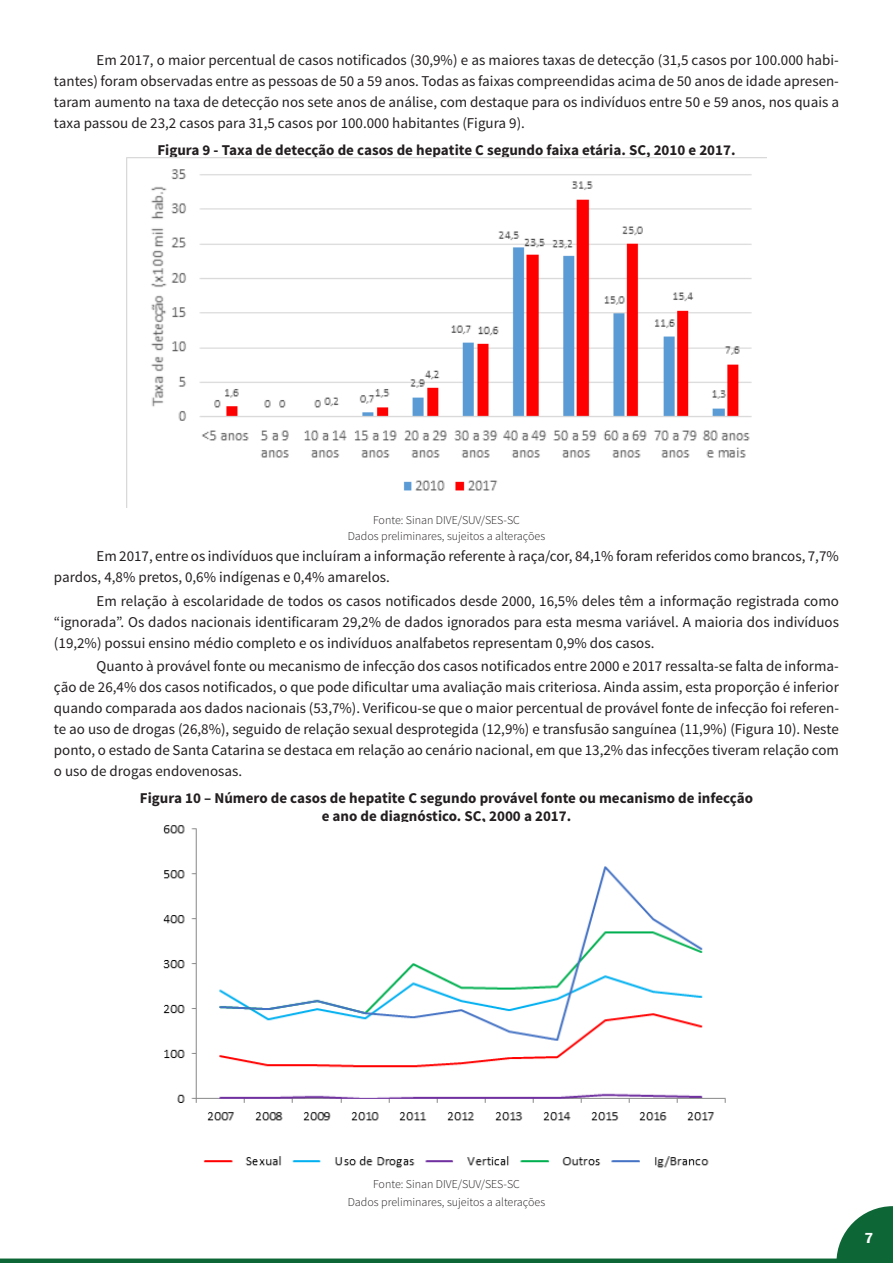
<style>
.page{position:relative;width:893px;height:1263px;background:#fff}
.page>*{position:absolute;margin:0;border:0;box-sizing:border-box;transform-origin:0 0}
.t1{font:15px/21px "Source Sans Pro";color:#231f20;text-align:justify}
.t2{font:700 15px/18px "Source Sans Pro";color:#231f20;text-align:center}
.t3{font:600 15px "Franklin Gothic";color:#fff}
.t4{font:300 12px/16.2px "Source Sans Pro";color:#231f20;text-align:center}
</style>
<div class="page">
<svg style="left:836px;top:1206px;width:57px;height:52px"></svg>
<div style="left:0;top:1258px;width:893px;height:5px;background:#0d6635"></div>
<img style="left:126px;top:157px;width:641px;height:351px">
<img style="left:163px;top:825px;width:563px;height:343px">
<p class="t1" style="left:54px;top:50px;width:787px;text-indent:43px">Em 2017, o maior percentual de casos notificados (30,9%) e as maiores taxas de detecção (31,5 casos por 100.000 habi&shy;tantes) foram observadas entre as pessoas de 50 a 59 anos. Todas as faixas compreendidas acima de 50 anos de idade apresen&shy;taram aumento na taxa de detecção nos sete anos de análise, com destaque para os indivíduos entre 50 e 59 anos, nos quais a taxa passou de 23,2 casos para 31,5 casos por 100.000 habitantes (Figura 9).</p>
<p class="t2" style="left:157px;top:141px;width:580px">Figura 9 - Taxa de detecção de casos de hepatite C segundo faixa etária. SC, 2010 e 2017.</p>
<p class="t4" style="left:348px;top:512px;width:199px">Fonte: Sinan DIVE/SUV/SES-SC<br>Dados preliminares, sujeitos a alterações</p>
<p class="t1" style="left:54px;top:546px;width:786px;text-indent:43px">Em 2017, entre os indivíduos que incluíram a informação referente à raça/cor, 84,1% foram referidos como brancos, 7,7% pardos, 4,8% pretos, 0,6% indígenas e 0,4% amarelos.</p>
<p class="t1" style="left:54px;top:590px;width:786px;text-indent:43px">Em relação à escolaridade de todos os casos notificados desde 2000, 16,5% deles têm a informação registrada como “ignorada”. Os dados nacionais identificaram 29,2% de dados ignorados para esta mesma variável. A maioria dos indivíduos (19,2%) possui ensino médio completo e os indivíduos analfabetos representam 0,9% dos casos.</p>
<p class="t1" style="left:54px;top:656px;width:786px;text-indent:43px">Quanto à provável fonte ou mecanismo de infecção dos casos notificados entre 2000 e 2017 ressalta-se falta de informa&shy;ção de 26,4% dos casos notificados, o que pode dificultar uma avaliação mais criteriosa. Ainda assim, esta proporção é inferior quando comparada aos dados nacionais (53,7%). Verificou-se que o maior percentual de provável fonte de infecção foi referen&shy;te ao uso de drogas (26,8%), seguido de relação sexual desprotegida (12,9%) e transfusão sanguínea (11,9%) (Figura 10). Neste ponto, o estado de Santa Catarina se destaca em relação ao cenário nacional, em que 13,2% das infecções tiveram relação com o uso de drogas endovenosas.</p>
<p class="t2" style="left:140px;top:789px;width:614px">Figura 10 – Número de casos de hepatite C segundo provável fonte ou mecanismo de infecção e ano de diagnóstico. SC, 2000 a 2017.</p>
<p class="t4" style="left:348px;top:1175px;width:199px;line-height:18px">Fonte: Sinan DIVE/SUV/SES-SC<br>Dados preliminares, sujeitos a alterações</p>
<p class="t3" style="left:864px;top:1229px;width:10px">7</p>
</div>
